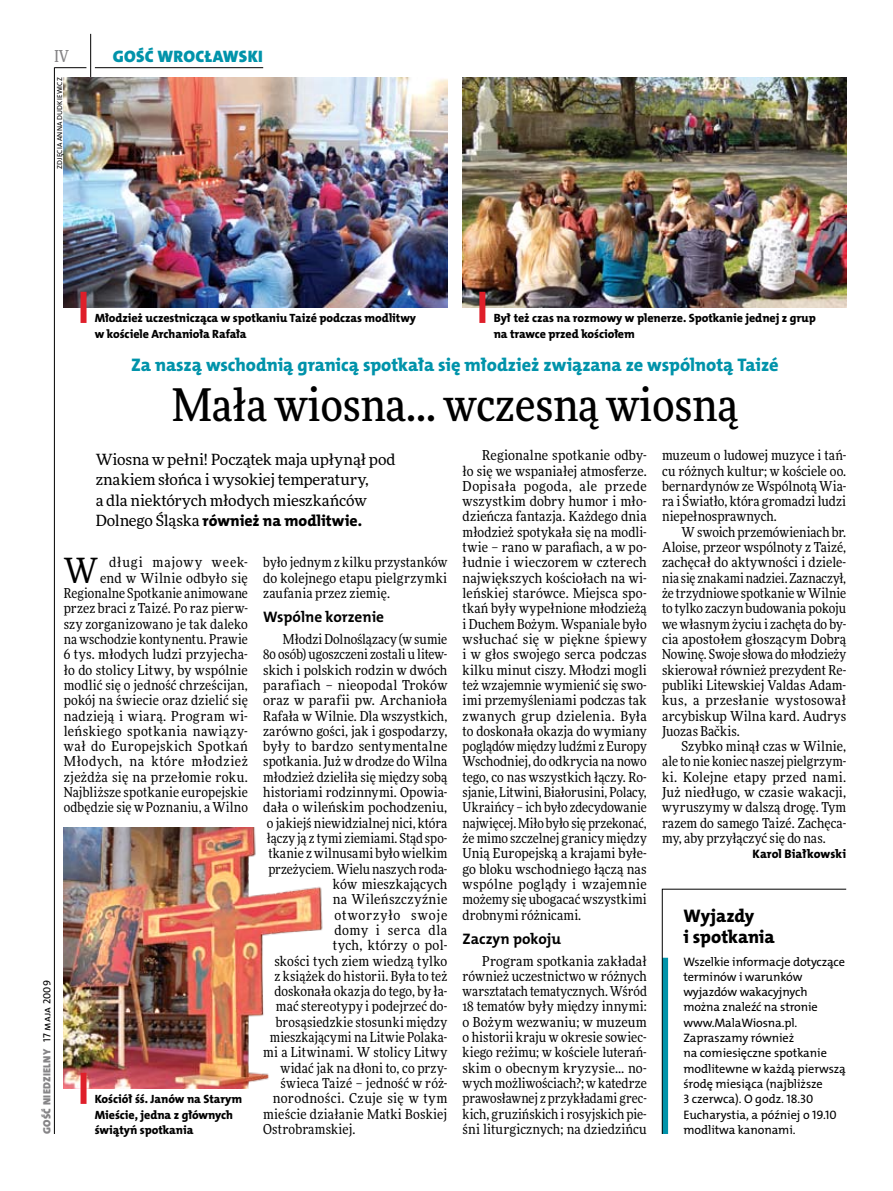
<style>
.page{position:relative;width:893px;height:1191px;background:#fff}
.page>*{position:absolute;margin:0;border:0;box-sizing:border-box;transform-origin:0 0}
.t1{font:500 45px "Freeday Narrow";color:#000}
.t2{font:34.8px "Freeday Narrow News";color:#000}
.t3{font:18.3px "The Mix HP8 Ex Bld";letter-spacing:-.005em;color:#0093aa}
.t4{font:18.3px/21.6px "The Mix HP8 Ex Bld";letter-spacing:-.005em;color:#000}
.t5{font:16.65px "The Mix HP9 Blk";letter-spacing:.02em;color:#0093aa}
.t6{font:500 16.5px "Freeday Narrow";color:#858486;scale:.9 1}
.t7{font:15.75px "The Mix HP8 Ex Bld";letter-spacing:-.005em;color:#000}
.t8{font:15.45px/20.4px "Freeday News";letter-spacing:-.005em;color:#000}
.t9{font:15.3px "The Mix HP7 Bld";letter-spacing:-.015em;color:#000}
.t10{font:13.65px/15.3px "Freeday Narrow News";letter-spacing:.01em;color:#000;text-align:justify}
.t11{font:13.65px "Freeday Narrow News";letter-spacing:.03em;color:#000}
.t12{font:13.65px "Freeday Narrow News";letter-spacing:.06em;color:#000}
.t13{font:13.65px "Freeday Narrow News";letter-spacing:.045em;color:#000}
.t14{font:12.3px/15.3px "The Mix HP5 Plain";letter-spacing:-.005em;color:#000}
.t15{font:12.3px "The Mix HP8 Ex Bld";color:#000}
.t16{font:12px/15.3px "The Mix HP8 Ex Bld";letter-spacing:-.005em;color:#000}
.t17{font:10.5px "The Mix HP9 Blk";letter-spacing:.025em;color:#858486}
.t18{font:7.2px "The Mix HP5 Plain";letter-spacing:.015em;color:#000}
.s1{font-family:"The Mix HP5 Plain";color:#000}
.s2{font-family:"Freeday News";font-size:15.45px}
</style>
<div class="page">
<hr style="left:54px;top:67px;width:1px;height:1067px;background:#000">
<hr style="left:90px;top:34px;width:1px;height:43px;background:#000">
<hr style="left:54px;top:67px;width:32px;height:1px;background:#000">
<hr style="left:95px;top:67px;width:168px;height:1px;background:#000">
<svg style="left:662px;top:888px;width:185px;height:246px"></svg>
<img style="left:64px;top:77px;width:383px;height:230px">
<img style="left:463px;top:77px;width:383px;height:230px">
<div style="left:81px;top:292px;width:6px;height:31px;background:#df1f2a"></div>
<div style="left:479px;top:292px;width:6px;height:31px;background:#df1f2a"></div>
<img style="left:64px;top:827px;width:259px;height:261px">
<div style="left:81px;top:1072px;width:6px;height:31px;background:#df1f2a"></div>
<p class="t6" style="left:54px;top:46px;width:17px">IV</p>
<p class="t18" style="left:55px;top:169px;width:93px;rotate:-90deg">zdjęcia Anna Dudkiewicz</p>
<p class="t5" style="left:113px;top:46px;width:152px">GOŚĆ WROCŁAWSKI</p>
<p class="t16" style="left:95px;top:311px;width:323px">Młodzież uczestnicząca w spotkaniu Taizé podczas modlitwy w kościele Archanioła Rafała</p>
<p class="t16" style="left:494px;top:311px;width:324px">Był też czas na rozmowy w plenerze. Spotkanie jednej z grup na trawce przed kościołem</p>
<h3 class="t3" style="left:131px;top:353px;width:649px">Za naszą wschodnią granicą spotkała się młodzież związana ze wspólnotą Taizé</h3>
<h1 class="t1" style="left:172px;top:377px;width:567px">Mała wiosna… wczesną wiosną</h1>
<p class="t17" style="left:40px;top:1134px;width:155px;rotate:-90deg">GOŚĆ NIEDZIELNY <span class="s1">17 maja 2009</span></p>
<p class="t8" style="left:96px;top:449px;width:301px">Wiosna w pełni! Początek maja upłynął pod znakiem słońca i wysokiej temperatury,<br>a dla niektórych młodych mieszkańców</p>
<p class="t7" style="left:96px;top:511px;width:268px"><span class="s2">Dolnego Śląska</span> również na modlitwie.</p>
<p class="t10" style="left:64px;top:555px;width:186px;text-align:right">długi majowy week-<br>end w Wilnie odbyło się<br>Regionalne Spotkanie animowane przez braci z Taizé. Po raz pierw&shy;szy zorganizowano je tak daleko na wschodzie kontynentu. Prawie<br>6 tys. młodych ludzi przyjecha&shy;ło do stolicy Litwy, by wspólnie modlić się o jedność chrześcijan, pokój na świecie oraz dzielić się nadzieją i wiarą. Program wi&shy;leńskiego spotkania nawiązy&shy;wał do Europejskich Spotkań<br>Młodych, na które młodzież zjeżdża się na przełomie roku.<br>Najbliższe spotkanie europejskie odbędzie się w Poznaniu, a Wilno</p>
<p class="t10" style="left:263px;top:555px;width:186px">było jednym z kilku przystanków do kolejnego etapu pielgrzymki zaufania przez ziemię.</p>
<h2 class="t2" style="left:64px;top:549px;width:36px">W</h2>
<p class="t9" style="left:263px;top:607px;width:122px">Wspólne korzenie</p>
<p class="t10" style="left:283px;top:631px;width:166px">Młodzi Dolnoślązacy (w sumie</p>
<p class="t10" style="left:263px;top:646px;width:186px">80 osób) ugoszczeni zostali u litew-</p>
<p class="t10" style="left:263px;top:662px;width:186px">skich i polskich rodzin w dwóch</p>
<p class="t10" style="left:263px;top:677px;width:186px">parafiach – nieopodal Troków</p>
<p class="t10" style="left:263px;top:692px;width:186px">oraz w parafii pw. Archanioła</p>
<p class="t10" style="left:263px;top:708px;width:186px">Rafała w Wilnie. Dla wszystkich,</p>
<p class="t10" style="left:263px;top:723px;width:186px">zarówno gości, jak i gospodarzy,</p>
<p class="t10" style="left:263px;top:738px;width:186px">były to bardzo sentymentalne</p>
<p class="t10" style="left:263px;top:754px;width:186px">spotkania. Już w drodze doWilna</p>
<p class="t10" style="left:263px;top:769px;width:186px">młodzież dzieliła się między sobą</p>
<p class="t10" style="left:263px;top:784px;width:186px">historiami rodzinnymi. Opowia-</p>
<p class="t10" style="left:263px;top:799px;width:186px">dała o wileńskim pochodzeniu,</p>
<p class="t10" style="left:267px;top:815px;width:182px">o jakiejś niewidzialnej nici, która</p>
<p class="t10" style="left:267px;top:830px;width:182px">łączy ją z tymi ziemiami. Stąd spo-</p>
<p class="t10" style="left:268px;top:845px;width:180px">tkanie z wilnusami było wielkim</p>
<p class="t10" style="left:268px;top:861px;width:180px">przeżyciem. Wielu naszych roda-</p>
<p class="t10" style="left:333px;top:876px;width:116px">ków mieszkających</p>
<p class="t10" style="left:333px;top:891px;width:116px">na Wileńszczyźnie</p>
<p class="t12" style="left:334px;top:906px;width:114px">otworzyło swoje</p>
<p class="t13" style="left:334px;top:921px;width:114px">domy i serca dla</p>
<p class="t11" style="left:333px;top:937px;width:116px">tych, którzy o pol-</p>
<p class="t10" style="left:274px;top:953px;width:174px">skości tych ziem wiedzą tylko</p>
<p class="t10" style="left:274px;top:968px;width:174px">z książek do historii. Była to też</p>
<p class="t10" style="left:274px;top:983px;width:174px">doskonała okazja do tego, by ła-</p>
<p class="t10" style="left:276px;top:998px;width:173px">mać stereotypy i podejrzeć do-</p>
<p class="t10" style="left:276px;top:1014px;width:173px">brosąsiedzkie stosunki między</p>
<p class="t10" style="left:270px;top:1029px;width:179px">mieszkającymi na Litwie Polaka-</p>
<p class="t10" style="left:263px;top:1044px;width:186px">mi a Litwinami. W stolicy Litwy</p>
<p class="t10" style="left:280px;top:1060px;width:168px">widać jak na dłoni to, co przy-</p>
<p class="t10" style="left:280px;top:1075px;width:168px">świeca Taizé – jedność w róż-</p>
<p class="t10" style="left:273px;top:1090px;width:176px">norodności. Czuje się w tym</p>
<p class="t10" style="left:263px;top:1106px;width:186px">mieście działanie Matki Boskiej</p>
<p class="t10" style="left:263px;top:1121px;width:94px">Ostrobramskiej.</p>
<p class="t16" style="left:95px;top:1091px;width:148px">Kościół śś. Janów na Starym<br>Mieście, jedna z głównych świątyń spotkania</p>
<p class="t10" style="left:463px;top:447px;width:186px;text-indent:20px">Regionalne spotkanie odby&shy;ło się we wspaniałej atmosferze.<br>Dopisała pogoda, ale przede wszystkim dobry humor i mło&shy;dzieńcza fantazja. Każdego dnia młodzież spotykała się na modli&shy;twie – rano w parafiach, a w po&shy;łudnie i wieczorem w czterech największych kościołach na wi&shy;leńskiej starówce. Miejsca spo&shy;tkań były wypełnione młodzieżą i Duchem Bożym. Wspaniale było wsłuchać się w piękne śpiewy i w głos swojego serca podczas kilku minut ciszy. Młodzi mogli też wzajemnie wymienić się swo&shy;imi przemyśleniami podczas tak zwanych grup dzielenia. Była to doskonała okazja do wymiany poglądów między ludźmi z Europy Wschodniej, do odkrycia na nowo tego, co nas wszystkich łączy. Ro&shy;sjanie, Litwini, Białorusini, Polacy, Ukraińcy – ich było zdecydowanie najwięcej. Miło było się przekonać, że mimo szczelnej granicy między Unią Europejską a krajami byłe&shy;go bloku wschodniego łączą nas wspólne poglądy i wzajemnie możemy się ubogacać wszystkimi drobnymi różnicami.</p>
<p class="t9" style="left:463px;top:928px;width:100px">Zaczyn pokoju</p>
<p class="t10" style="left:463px;top:953px;width:186px;text-indent:20px">Program spotkania zakładał również uczestnictwo w różnych warsztatach tematycznych. Wśród 18 tematów były między innymi: o Bożym wezwaniu; w muzeum o historii kraju w okresie sowiec&shy;kiego reżimu; w kościele luterań&shy;skim o obecnym kryzysie… no&shy;wych możliwościach?; w katedrze prawosławnej z przykładami grec&shy;kich, gruzińskich i rosyjskich pie&shy;śni liturgicznych; na dziedzińcu</p>
<p class="t10" style="left:662px;top:447px;width:186px">muzeum o ludowej muzyce i tań&shy;cu różnych kultur; w kościele oo. bernardynów ze Wspólnotą Wia&shy;ra i Światło, która gromadzi ludzi niepełnosprawnych.</p>
<p class="t10" style="left:662px;top:524px;width:186px;text-indent:20px">W swoich przemówieniach br.<br>Aloise, przeor wspólnoty z Taizé, zachęcał do aktywności i dziele&shy;nia się znakami nadziei. Zaznaczył, że trzydniowe spotkanie wWilnie to tylko zaczyn budowania pokoju we własnym życiu i zachęta do by&shy;cia apostołem głoszącym Dobrą Nowinę. Swoje słowa do młodzieży skierował również prezydent Re&shy;publiki Litewskiej Valdas Adam&shy;kus, a przesłanie wystosował arcybiskup Wilna kard. Audrys Juozas Bačkis.</p>
<p class="t10" style="left:662px;top:738px;width:186px;text-indent:20px">Szybko minął czas w Wilnie, ale to nie koniec naszej pielgrzym&shy;ki. Kolejne etapy przed nami.<br>Już niedługo, w czasie wakacji, wyruszymy w dalszą drogę. Tym razem do samego Taizé. Zachęca&shy;my, aby przyłączyć się do nas.</p>
<p class="t15" style="left:752px;top:846px;width:95px">Karol Białkowski</p>
<h3 class="t4" style="left:683px;top:905px;width:93px">Wyjazdy<br>i spotkania</h3>
<p class="t14" style="left:683px;top:953px;width:164px">Wszelkie informacje dotyczące terminów i warunków wyjazdów wakacyjnych można znaleźć na stronie www.MalaWiosna.pl.<br>Zapraszamy również<br>na comiesięczne spotkanie modlitewne w każdą pierwszą środę miesiąca (najbliższe<br>3 czerwca). O godz. 18.30<br>Eucharystia, a później o 19.10 modlitwa kanonami.</p>
</div>
